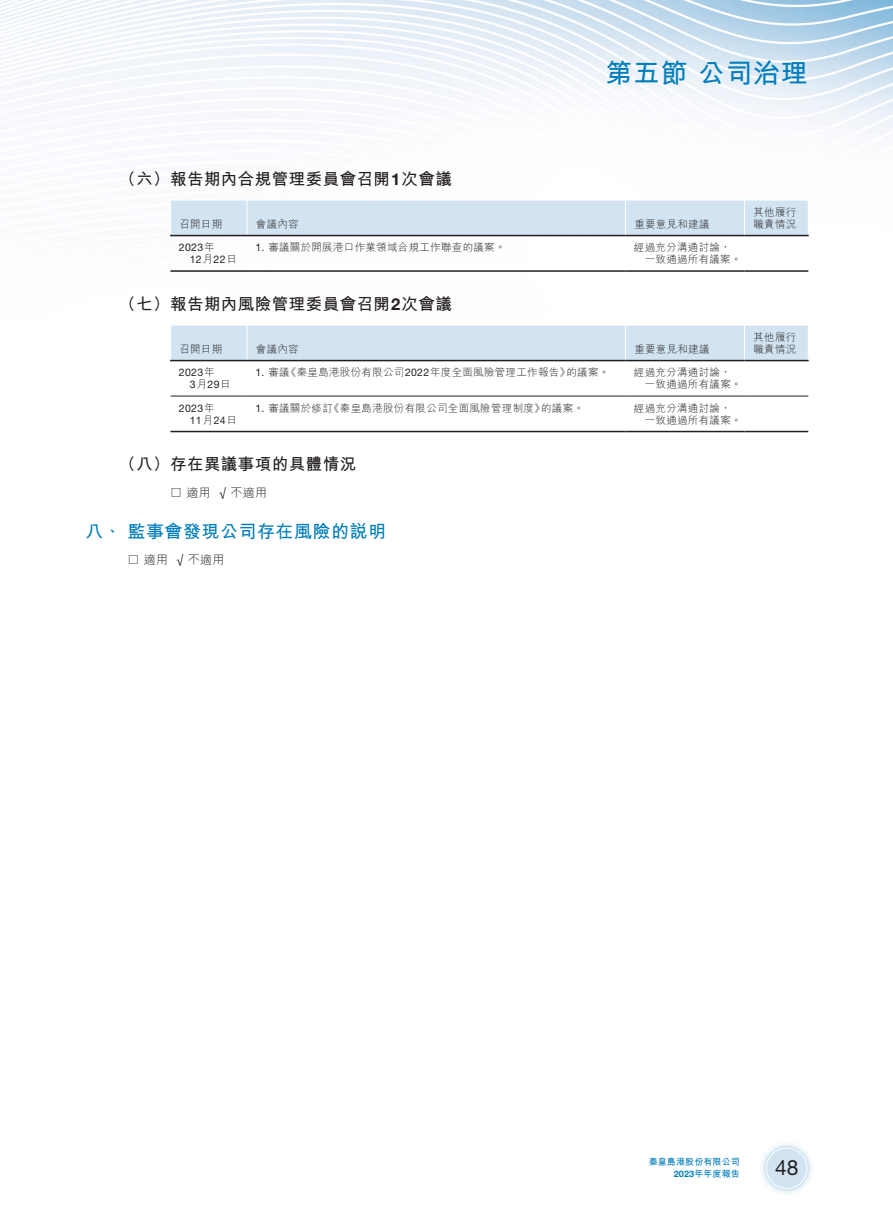
<style>
.page{position:relative;width:893px;height:1212px;background:#fff}
.page>*{position:absolute;margin:0;border:0;box-sizing:border-box;transform-origin:0 0}
.t1{font:700 27px "M Hei HK";letter-spacing:.03em;color:#007dbb}
.t2{font:21px "Helvetica Neue LT Std";color:#231f20}
.t3{font:700 18px "M Hei HK";letter-spacing:.03em;color:#007dbb}
.t4{font:700 16.5px "M Hei HK";letter-spacing:.03em;color:#231f20}
.t5{font:300 12px "M Hei HK";letter-spacing:.03em;color:#231f20}
.t6{font:300 10.5px/12px "M Hei HK";letter-spacing:.03em;color:#231f20}
.t7{font:10.5px/12px "Helvetica Neue LT Std";letter-spacing:.03em;color:#231f20}
.t8{font:700 9px "M Hei HK";letter-spacing:.015em;color:#007dbb}
.s1{font-family:"Helvetica Neue LT Std"}
.s2{font-family:"M Hei HK";font-weight:300}
.s3{font-family:"Helvetica Neue LT Std";font-weight:400}
</style>
<div class="page">
<img style="left:0;top:0;width:893px;height:433px">
<div style="left:757px;top:1139px;width:59px;height:58px;background:#007dbb;opacity:.2"></div>
<div style="left:764px;top:1146px;width:45px;height:45px;background:#d2e4f1;border-radius:50%"></div>
<div style="left:766px;top:1147px;width:41px;height:42px;border:1px solid #fff;border-radius:50%"></div>
<div style="left:171px;top:201px;width:637px;height:34px;background:#d2e4f1"></div>
<hr style="left:170px;top:200px;width:77px;height:1px;background:#fff">
<hr style="left:170px;top:200px;width:1px;height:35px;background:#fff">
<hr style="left:247px;top:200px;width:378px;height:1px;background:#fff">
<hr style="left:247px;top:200px;width:1px;height:35px;background:#fff">
<hr style="left:625px;top:200px;width:119px;height:1px;background:#fff">
<hr style="left:625px;top:200px;width:1px;height:35px;background:#fff">
<hr style="left:744px;top:200px;width:65px;height:1px;background:#fff">
<hr style="left:744px;top:200px;width:1px;height:35px;background:#fff">
<hr style="left:808px;top:200px;width:1px;height:35px;background:#fff">
<hr style="left:170px;top:270px;width:77px;height:2px;background:#231f20">
<hr style="left:247px;top:270px;width:378px;height:2px;background:#231f20">
<hr style="left:625px;top:270px;width:119px;height:2px;background:#231f20">
<hr style="left:744px;top:270px;width:64px;height:2px;background:#231f20">
<hr style="left:170px;top:235px;width:77px;height:1px;background:#231f20">
<hr style="left:247px;top:235px;width:378px;height:1px;background:#231f20">
<hr style="left:625px;top:235px;width:119px;height:1px;background:#231f20">
<hr style="left:744px;top:235px;width:65px;height:1px;background:#231f20">
<div style="left:171px;top:326px;width:637px;height:34px;background:#d2e4f1"></div>
<hr style="left:170px;top:325px;width:77px;height:1px;background:#fff">
<hr style="left:170px;top:325px;width:1px;height:35px;background:#fff">
<hr style="left:247px;top:325px;width:378px;height:1px;background:#fff">
<hr style="left:247px;top:325px;width:1px;height:35px;background:#fff">
<hr style="left:625px;top:325px;width:119px;height:1px;background:#fff">
<hr style="left:625px;top:325px;width:1px;height:35px;background:#fff">
<hr style="left:744px;top:325px;width:65px;height:1px;background:#fff">
<hr style="left:744px;top:325px;width:1px;height:35px;background:#fff">
<hr style="left:808px;top:325px;width:1px;height:35px;background:#fff">
<hr style="left:170px;top:431px;width:77px;height:1px;background:#231f20">
<hr style="left:247px;top:431px;width:378px;height:1px;background:#231f20">
<hr style="left:625px;top:431px;width:119px;height:1px;background:#231f20">
<hr style="left:744px;top:431px;width:64px;height:1px;background:#231f20">
<hr style="left:170px;top:396px;width:77px;height:1px;background:#231f20">
<hr style="left:247px;top:396px;width:378px;height:1px;background:#231f20">
<hr style="left:625px;top:396px;width:119px;height:1px;background:#231f20">
<hr style="left:744px;top:396px;width:64px;height:1px;background:#231f20">
<hr style="left:170px;top:360px;width:77px;height:1px;background:#231f20">
<hr style="left:247px;top:360px;width:378px;height:1px;background:#231f20">
<hr style="left:625px;top:360px;width:119px;height:1px;background:#231f20">
<hr style="left:744px;top:360px;width:65px;height:1px;background:#231f20">
<h3 class="t4" style="left:119px;top:167px;width:334px">（六）報告期內合規管理委員會召開<span class="s1">1</span>次會議</h3>
<p class="t6" style="left:179px;top:218px;width:44px">召開日期</p>
<p class="t6" style="left:256px;top:218px;width:44px">會議內容</p>
<h1 class="t1" style="left:605px;top:53px;width:204px">第五節公司治理</h1>
<p class="t6" style="left:634px;top:218px;width:77px">重要意見和建議</p>
<p class="t6" style="left:753px;top:206px;width:44px">其他履行職責情況</p>
<p class="t7" style="left:190px;top:241px;width:49px;text-indent:-11px">2023<span class="s2">年<br></span>12<span class="s2">月</span>22<span class="s2">日</span></p>
<p class="t6" style="left:634px;top:241px;width:98px">經過充分溝通討論，</p>
<p class="t6" style="left:255px;top:241px;width:252px"><span class="s3">1.</span> 審議關於開展港口作業領域合規工作聯查的議案。</p>
<p class="t6" style="left:645px;top:253px;width:98px">一致通過所有議案。</p>
<h3 class="t4" style="left:119px;top:292px;width:334px">（七）報告期內風險管理委員會召開<span class="s1">2</span>次會議</h3>
<p class="t6" style="left:179px;top:343px;width:44px">召開日期</p>
<p class="t6" style="left:256px;top:343px;width:44px">會議內容</p>
<p class="t6" style="left:634px;top:343px;width:77px">重要意見和建議</p>
<p class="t6" style="left:286px;top:366px;width:286px">《秦皇島港股份有限公司<span class="s3">2022</span>年度全面風險管理工作報告》</p>
<p class="t7" style="left:190px;top:366px;width:43px;text-indent:-11px">2023<span class="s2">年<br></span>3<span class="s2">月</span>29<span class="s2">日</span></p>
<p class="t6" style="left:634px;top:366px;width:98px">經過充分溝通討論，</p>
<p class="t6" style="left:566px;top:366px;width:44px">的議案。</p>
<p class="t7" style="left:255px;top:366px;width:36px">1. <span class="s2">審議</span></p>
<p class="t6" style="left:645px;top:378px;width:98px">一致通過所有議案。</p>
<p class="t6" style="left:329px;top:402px;width:217px">《秦皇島港股份有限公司全面風險管理制度》</p>
<p class="t7" style="left:190px;top:402px;width:49px;text-indent:-11px">2023<span class="s2">年<br></span>11<span class="s2">月</span>24<span class="s2">日</span></p>
<p class="t6" style="left:634px;top:402px;width:98px">經過充分溝通討論，</p>
<p class="t6" style="left:541px;top:402px;width:44px">的議案。</p>
<p class="t6" style="left:255px;top:402px;width:79px"><span class="s3">1.</span> 審議關於修訂</p>
<p class="t6" style="left:645px;top:414px;width:98px">一致通過所有議案。</p>
<h3 class="t4" style="left:119px;top:452px;width:238px">（八）存在異議事項的具體情況</h3>
<p class="t5" style="left:219px;top:486px;width:49px"><span class="s3">√</span> 不適用</p>
<p class="t5" style="left:170px;top:486px;width:42px">□ 適用</p>
<h3 class="t3" style="left:85px;top:518px;width:303px">八、監事會發現公司存在風險的說明</h3>
<p class="t5" style="left:177px;top:554px;width:49px"><span class="s3">√</span> 不適用</p>
<p class="t5" style="left:128px;top:554px;width:42px">□ 適用</p>
<p class="t6" style="left:753px;top:331px;width:44px">其他履行職責情況</p>
<p class="t8" style="left:649px;top:1155px;width:93px">秦皇島港股份有限公司</p>
<h2 class="t2" style="left:775px;top:1155px;width:25px">48</h2>
<p class="t8" style="left:674px;top:1167px;width:68px"><span class="s1">2023</span>年年度報告</p>
</div>
